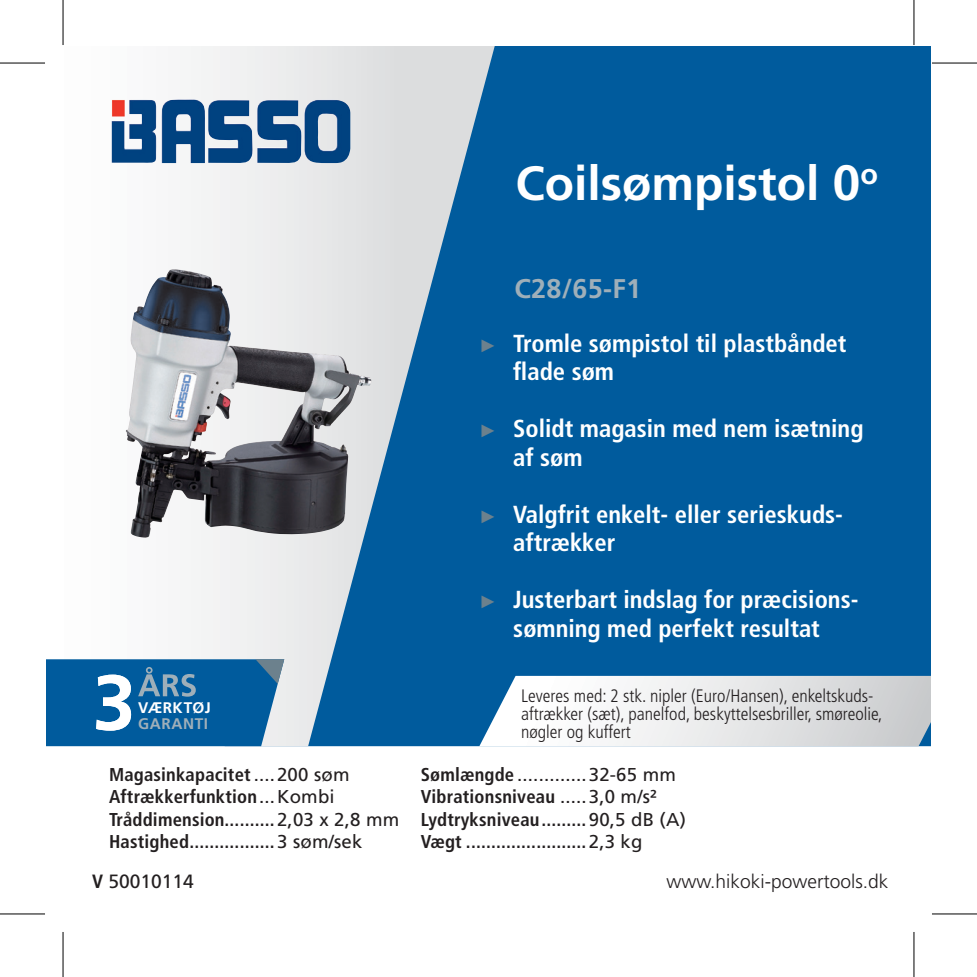
<style>
.page{position:relative;width:977px;height:977px;background:#fff}
.page>*{position:absolute;margin:0;border:0;box-sizing:border-box;transform-origin:0 0}
.Tittel{font:700 48px "Frutiger LT Std";color:#fff}
.t1{font:700 27px "Frutiger LT Std";letter-spacing:.01em;color:#9fafb9}
.t2{font:700 condensed 24.6px/28.5px "Frutiger LT Std";color:#fff}
.t3{font:300 19.2px "Frutiger LT Std";color:#231f20}
.Paragraph_Style_1{font:19.2px "Frutiger LT Std";color:#231f20}
.t4{font:700 condensed 18.6px "Frutiger LT Std";letter-spacing:.01em;color:#231f20}
.t5{font:18.6px "Frutiger LT Std";color:#231f20}
.nr{font:300 condensed 18px/18px "Frutiger LT Std";color:#231f20}
.t6{font:700 15.3px "Frutiger LT Std";letter-spacing:.02em;color:#fff}
.t7{font:700 15.3px "Frutiger LT Std";letter-spacing:.035em;color:#9fafb9}
.s1{font-size:49.5px}
.s2{font-weight:400;font-stretch:normal}
.s3{font-weight:700;font-stretch:condensed}
.s4{font-family:"Arial";font-weight:400;font-stretch:normal;font-size:18px;color:#6c818d}
</style>
<div class="page">
<div style="left:497px;top:46px;width:433px;height:629px;background:#005b9d"></div>
<svg style="left:111px;top:46px;width:386px;height:700px"></svg>
<svg style="left:479px;top:675px;width:451px;height:71px"></svg>
<img style="left:112px;top:99px;width:238px;height:64px">
<svg style="left:46px;top:659px;width:238px;height:87px;background:#1f6ea6"></svg>
<img style="left:126px;top:270px;width:222px;height:268px">
<hr style="left:0;top:62px;width:45px;height:2px;background:#000">
<hr style="left:931px;top:62px;width:45px;height:2px;background:#000">
<hr style="left:0;top:913px;width:45px;height:1px;background:#000">
<hr style="left:931px;top:913px;width:45px;height:1px;background:#000">
<hr style="left:62px;top:0;width:2px;height:45px;background:#000">
<hr style="left:62px;top:931px;width:2px;height:45px;background:#000">
<hr style="left:913px;top:0;width:1px;height:45px;background:#000">
<hr style="left:913px;top:931px;width:1px;height:45px;background:#000">
<p class="Tittel" style="left:515px;top:155px;width:364px">Coilsømpistol <span class="s1">0</span><sup>o</sup></p>
<p class="t6" style="left:138px;top:699px;width:74px">VÆRKTØJ</p>
<p class="t7" style="left:138px;top:714px;width:71px">GARANTI</p>
<p class="t4" style="left:109px;top:763px;width:242px">Magasinkapacitet<span class="s2">....200 søm</span></p>
<p class="t4" style="left:109px;top:785px;width:227px">Aftrækkerfunktion<span class="s2">...Kombi</span></p>
<p class="t4" style="left:109px;top:808px;width:292px">Tråddimension..........<span class="s2">2,03 x 2,8 mm</span></p>
<p class="t4" style="left:109px;top:830px;width:255px">Hastighed.................<span class="s2">3 søm/sek</span></p>
<p class="Paragraph_Style_1" style="left:92px;top:869px;width:103px"><span class="s3">V</span> 50010114</p>
<p class="t1" style="left:514px;top:273px;width:128px">C28/65-F1</p>
<p class="t2" style="left:513px;top:329px;width:335px;text-indent:-34px"><span class="s4">►</span> Tromle sømpistol til plastbåndet flade søm</p>
<p class="t2" style="left:513px;top:414px;width:352px;text-indent:-34px"><span class="s4">►</span> Solidt magasin med nem isætning af søm</p>
<p class="t2" style="left:513px;top:500px;width:331px;text-indent:-34px"><span class="s4">►</span> Valgfrit enkelt- eller serieskuds&shy;aftrækker</p>
<p class="t2" style="left:479px;top:585px;width:380px;text-align:center"><span class="s4">►</span> Justerbart indslag for præcisions&shy;sømning med perfekt resultat</p>
<p class="nr" style="left:521px;top:686px;width:363px">Leveres med: 2 stk. nipler (Euro/Hansen), enkeltskuds&shy;aftrækker (sæt), panelfod, beskyttelsesbriller, smøreolie, nøgler og kuffert</p>
<p class="t5" style="left:421px;top:763px;width:257px"><span class="s3">Sømlængde</span> .............32-65 mm</p>
<p class="t4" style="left:421px;top:785px;width:237px">Vibrationsniveau <span class="s2">.....3,0 m/s²</span></p>
<p class="t4" style="left:421px;top:808px;width:266px">Lydtryksniveau.........<span class="s2">90,5 dB (A)</span></p>
<p class="t4" style="left:421px;top:830px;width:223px">Vægt ........................<span class="s2">2,3 kg</span></p>
<p class="t3" style="left:666px;top:870px;width:223px">www.hikoki-powertools.dk</p>
</div>
